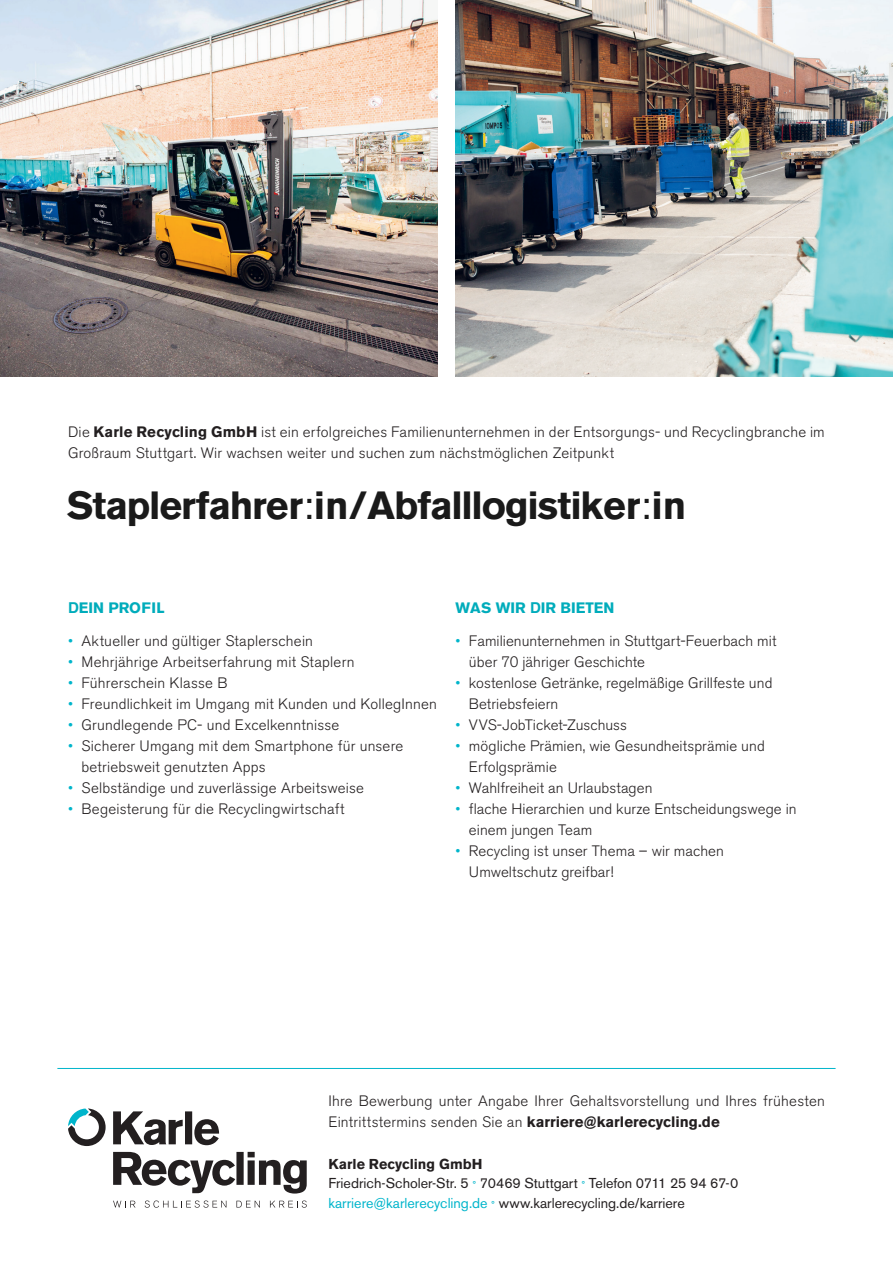
<style>
.page{position:relative;width:893px;height:1263px;background:#fff}
.page>*{position:absolute;margin:0;border:0;box-sizing:border-box;transform-origin:0 0}
.t1{font:700 39px "Akzidenz Grotesk BE";letter-spacing:-.025em;color:#1a1a1a}
.t2{font:300 15px/21px "Akzidenz Grotesk BE";letter-spacing:.01em;color:#231f20}
.t3{font:700 15px "Akzidenz Grotesk BE";color:#00acbb}
.t4{font:14.25px/19.5px "Akzidenz Grotesk BE";color:#231f20}
.s1{font-weight:700}
.s2{font-family:"Helvetica";font-weight:400}
.s3{font-family:"Helvetica"}
.s4{color:#00b5cb}
</style>
<div class="page">
<img style="left:0;top:0;width:437px;height:376px">
<img style="left:455px;top:0;width:438px;height:376px">
<svg style="left:113px;top:1201px;width:23px;height:6px"></svg>
<svg style="left:145px;top:1200px;width:81px;height:8px"></svg>
<svg style="left:236px;top:1201px;width:24px;height:6px"></svg>
<svg style="left:270px;top:1200px;width:37px;height:8px"></svg>
<svg style="left:113px;top:1111px;width:194px;height:82px"></svg>
<svg style="left:68px;top:1108px;width:38px;height:38px"></svg>
<hr style="left:57px;top:1068px;width:779px;height:1px;background:#00b5cb">
<p class="t2" style="left:68px;top:421px;width:758px">Die <span class="s1">Karle Recycling GmbH</span> ist ein erfolgreiches Familienunternehmen in der Entsorgungs- und Recyclingbranche im<br>Großraum Stuttgart. Wir wachsen weiter und suchen zum nächstmöglichen Zeitpunkt</p>
<h1 class="t1" style="left:67px;top:483px;width:621px">Staplerfahrer<span class="s2">:</span>in/Abfalllogistiker<span class="s2">:</span>in</h1>
<p class="t3" style="left:68px;top:599px;width:98px"><span class="s3">D</span>EIN PROFIL</p>
<p class="t3" style="left:455px;top:599px;width:160px">WAS WIR <span class="s3">D</span>IR BIETEN</p>
<p class="t2" style="left:68px;top:631px;width:247px"><span class="s4">•</span> Aktueller und gültiger Staplerschein</p>
<p class="t2" style="left:68px;top:652px;width:288px"><span class="s4">•</span> Mehrjährige Arbeitserfahrung mit Staplern</p>
<p class="t2" style="left:68px;top:673px;width:161px"><span class="s4">•</span> Führerschein Klasse B</p>
<p class="t2" style="left:68px;top:694px;width:371px"><span class="s4">•</span> Freundlichkeit im Umgang mit Kunden und KollegInnen</p>
<p class="t2" style="left:68px;top:715px;width:273px"><span class="s4">•</span> Grundlegende PC- und Excelkenntnisse</p>
<p class="t2" style="left:82px;top:736px;width:323px;text-indent:-14px"><span class="s4">•</span> Sicherer Umgang mit dem Smartphone für unsere betriebsweit genutzten Apps</p>
<p class="t2" style="left:68px;top:778px;width:298px"><span class="s4">•</span> Selbständige und zuverlässige Arbeitsweise</p>
<p class="t2" style="left:68px;top:799px;width:278px"><span class="s4">•</span> Begeisterung für die Recyclingwirtschaft</p>
<p class="t2" style="left:469px;top:631px;width:309px;text-indent:-14px"><span class="s4">•</span> Familienunternehmen in Stuttgart-Feuerbach mit über 70 jähriger Geschichte</p>
<p class="t2" style="left:469px;top:673px;width:305px;text-indent:-14px"><span class="s4">•</span> kostenlose Getränke, regelmäßige Grillfeste und<br>Betriebsfeiern</p>
<p class="t2" style="left:455px;top:715px;width:173px"><span class="s4">•</span> VVS-JobTicket-Zuschuss</p>
<p class="t2" style="left:469px;top:736px;width:297px;text-indent:-14px"><span class="s4">•</span> mögliche Prämien, wie Gesundheitsprämie und<br>Erfolgsprämie</p>
<p class="t2" style="left:455px;top:778px;width:199px"><span class="s4">•</span> Wahlfreiheit an Urlaubstagen</p>
<p class="t2" style="left:469px;top:799px;width:329px;text-indent:-14px"><span class="s4">•</span> flache Hierarchien und kurze Entscheidungswege in einem jungen Team</p>
<p class="t2" style="left:469px;top:841px;width:256px;text-indent:-14px"><span class="s4">•</span> Recycling ist unser Thema – wir machen<br>Umweltschutz greifbar!</p>
<p class="t2" style="left:328px;top:1091px;width:498px">Ihre Bewerbung unter Angabe Ihrer Gehaltsvorstellung und Ihres frühesten<br>Eintrittstermins senden Sie an <span class="s1">karriere@karlerecycling.de</span></p>
<p class="t4" style="left:328px;top:1154px;width:411px"><span class="s1">Karle Recycling GmbH<br></span>Friedrich-Scholer-Str. 5 <span class="s4">˚</span> 70469 Stuttgart <span class="s4">˚</span> Telefon 0711 25 94 67-0 <span class="s4">karriere@karlerecycling.de ˚</span> www.karlerecycling.de/karriere</p>
</div>
